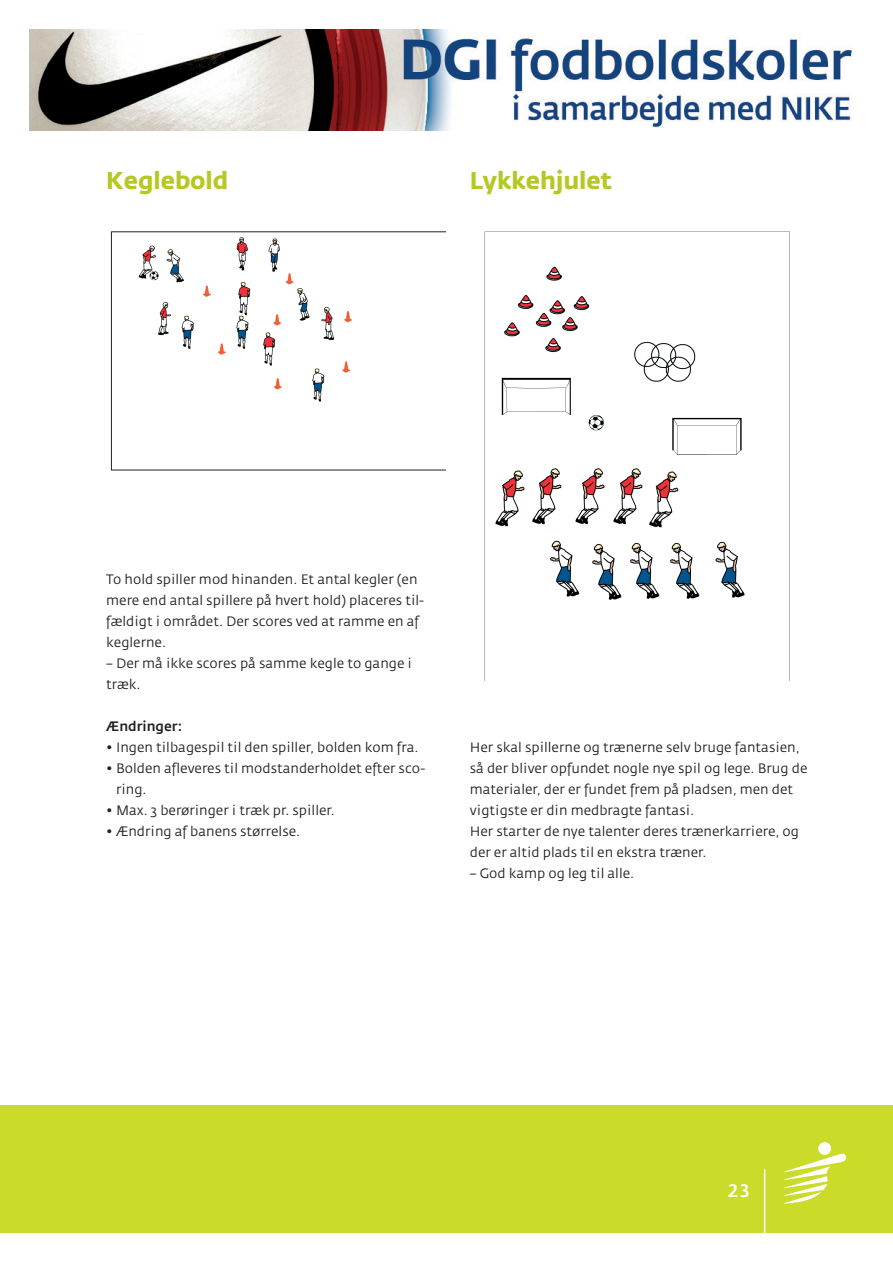
<style>
.page{position:relative;width:893px;height:1263px;background:#fff}
.page>*{position:absolute;margin:0;border:0;box-sizing:border-box;transform-origin:0 0}
.t1{font:24px "Fedra Sans Bold TF";color:#b6c726}
.t2{font:18px "Fedra Sans Medium TF";color:#fff}
.t3{font:13.5px/21px "Fedra Sans";color:#231f20}
.t4{font:500 13.5px "Fedra Sans";color:#231f20}
</style>
<div class="page">
<div style="left:0;top:1106px;width:893px;height:127px;background:#cadb2a"></div>
<hr style="left:764px;top:1169px;width:1px;height:94px;background:#fff">
<div style="left:818px;top:1142px;width:13px;height:13px;background:#fff;border-radius:50%"></div>
<svg style="left:784px;top:1153px;width:62px;height:51px"></svg>
<img style="left:30px;top:30px;width:822px;height:100px">
<img style="left:110px;top:231px;width:336px;height:240px">
<img style="left:484px;top:231px;width:306px;height:449px">
<h1 class="t1" style="left:106px;top:170px;width:123px">Keglebold</h1>
<h1 class="t1" style="left:470px;top:170px;width:144px">Lykkehjulet</h1>
<p class="t3" style="left:106px;top:570px;width:319px">To hold spiller mod hinanden. Et antal kegler (en mere end antal spillere på hvert hold) placeres til&shy;fældigt i området. Der scores ved at ramme en af keglerne.</p>
<p class="t3" style="left:106px;top:654px;width:307px">– Der må ikke scores på samme kegle to gange i træk.</p>
<p class="t4" style="left:106px;top:721px;width:77px">Ændringer:</p>
<p class="t3" style="left:106px;top:738px;width:314px">• Ingen tilbagespil til den spiller, bolden kom fra.</p>
<p class="t3" style="left:116px;top:759px;width:311px;text-indent:-10px">• Bolden afleveres til modstanderholdet efter sco&shy;ring.</p>
<p class="t3" style="left:106px;top:801px;width:230px">• Max. 3 berøringer i træk pr. spiller.</p>
<p class="t3" style="left:106px;top:822px;width:195px">• Ændring af banens størrelse.</p>
<p class="t3" style="left:470px;top:738px;width:339px">Her skal spillerne og trænerne selv bruge fantasien, så der bliver opfundet nogle nye spil og lege. Brug de materialer, der er fundet frem på pladsen, men det vigtigste er din medbragte fantasi.<br>Her starter de nye talenter deres trænerkarriere, og der er altid plads til en ekstra træner.</p>
<p class="t3" style="left:470px;top:864px;width:166px">– God kamp og leg til alle.</p>
<h2 class="t2" style="left:727px;top:1184px;width:25px">23</h2>
</div>
